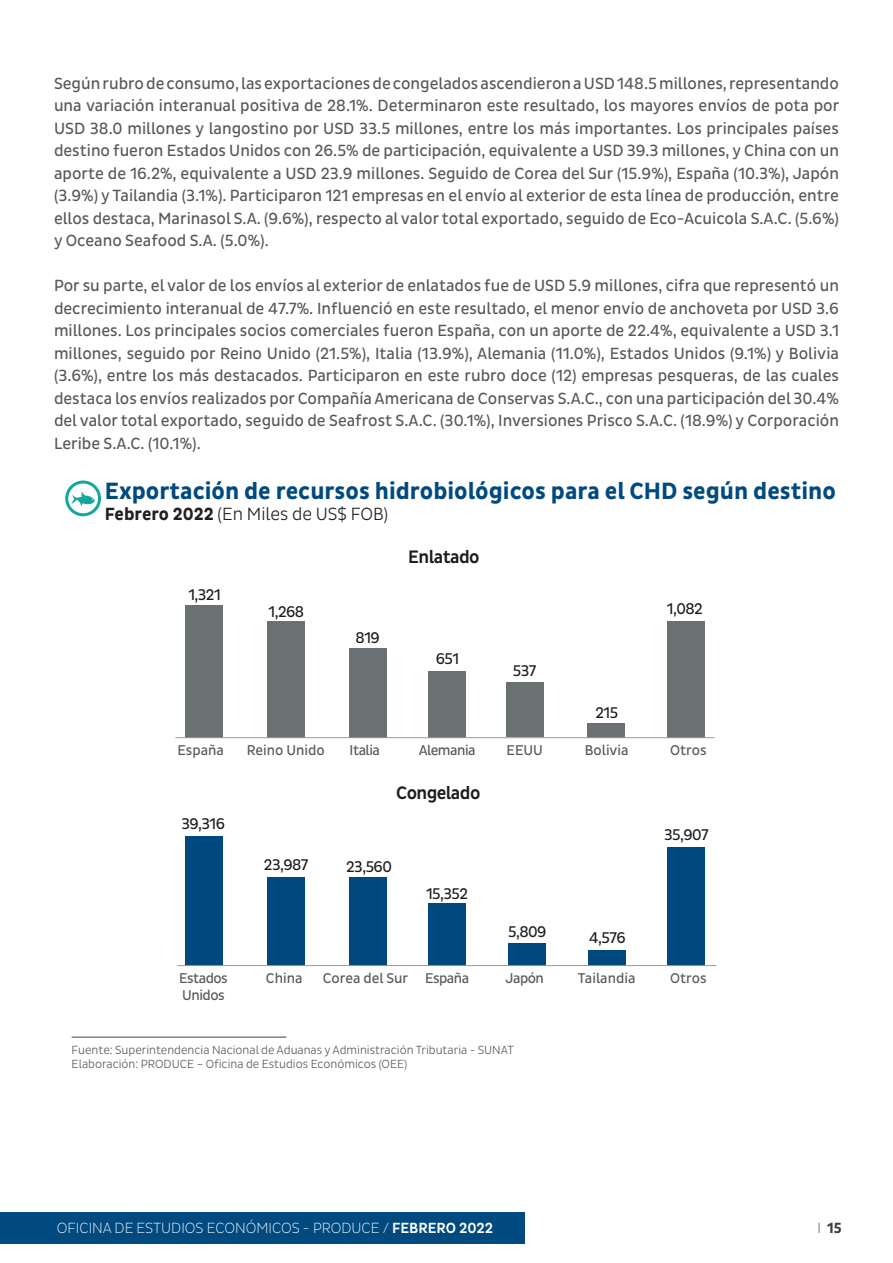
<style>
.page{position:relative;width:893px;height:1263px;background:#fff}
.page>*{position:absolute;margin:0;border:0;box-sizing:border-box;transform-origin:0 0}
.t1{font:700 24px "Pluto Sans Cond";color:#004a7f}
.t2{font:500 18.45px "Pluto Sans Cond";letter-spacing:-.03em;color:#1d1e1c}
.t3{font:300 18px "Pluto Sans Cond";color:#231f20}
.t4{font:16.5px/22.5px "Pluto Sans Cond";color:#57585a;text-align:justify}
.t5{font:15.75px "Pluto Sans Cond";letter-spacing:-.035em;color:#1d1e1c}
.t6{font:300 15px "Pluto Sans Cond Ex";color:#fff}
.t7{font:700 15px "Pluto Sans Cond";color:#3e3e3f}
.t8{font:14.4px "Pluto Sans Cond";color:#575756}
.t9{font:14.4px/17.2px "Pluto Sans Cond";letter-spacing:-.035em;color:#575756}
.t10{font:300 12px "Pluto Sans Cond";color:#57585a}
.s1{font-weight:700}
.s2{font-family:"Pluto Sans Cond";font-weight:500}
.s3{font-family:"Pluto Sans Cond Ex";font-weight:300}
</style>
<div class="page">
<div style="left:0;top:1212px;width:525px;height:32px;background:#004a7f"></div>
<div style="left:349px;top:648px;width:37px;height:89px;background:#6b7073"></div>
<div style="left:588px;top:723px;width:37px;height:14px;background:#6b7073"></div>
<div style="left:667px;top:621px;width:37px;height:116px;background:#6b7073"></div>
<div style="left:506px;top:682px;width:37px;height:55px;background:#6b7073"></div>
<div style="left:428px;top:671px;width:37px;height:66px;background:#6b7073"></div>
<div style="left:185px;top:605px;width:37px;height:132px;background:#6b7073"></div>
<div style="left:267px;top:621px;width:38px;height:116px;background:#6b7073"></div>
<div style="left:350px;top:877px;width:37px;height:88px;background:#00497e"></div>
<div style="left:508px;top:943px;width:38px;height:22px;background:#00497e"></div>
<div style="left:428px;top:903px;width:38px;height:62px;background:#00497e"></div>
<div style="left:588px;top:950px;width:37px;height:15px;background:#00497e"></div>
<div style="left:185px;top:836px;width:37px;height:129px;background:#00497e"></div>
<div style="left:267px;top:877px;width:38px;height:88px;background:#00497e"></div>
<div style="left:668px;top:847px;width:37px;height:118px;background:#00497e"></div>
<hr style="left:177px;top:965px;width:540px;height:1px;background:#9c9b9b">
<hr style="left:175px;top:737px;width:539px;height:1px;background:#9c9b9b">
<div style="left:65px;top:480px;width:36px;height:36px;border:3px solid #12a79d;border-radius:50%"></div>
<svg style="left:71px;top:492px;width:24px;height:14px"></svg>
<hr style="left:72px;top:1036px;width:214px;height:2px;background:#57585a">
<p class="t4" style="left:54px;top:72px;width:787px">Según rubro de consumo, las exportaciones de congelados ascendieron a USD 148.5 millones, representando una variación interanual positiva de 28.1%. Determinaron este resultado, los mayores envíos de pota por USD 38.0 millones y langostino por USD 33.5 millones, entre los más importantes. Los principales países destino fueron Estados Unidos con 26.5% de participación, equivalente a USD 39.3 millones, y China con un aporte de 16.2%, equivalente a USD 23.9 millones. Seguido de Corea del Sur (15.9%), España (10.3%), Japón (3.9%) y Tailandia (3.1%). Participaron 121 empresas en el envío al exterior de esta línea de producción, entre ellos destaca, Marinasol S.A. (9.6%), respecto al valor total exportado, seguido de Eco-Acuicola S.A.C. (5.6%) y Oceano Seafood S.A. (5.0%).</p>
<p class="t4" style="left:54px;top:275px;width:787px">Por su parte, el valor de los envíos al exterior de enlatados fue de USD 5.9 millones, cifra que representó un decrecimiento interanual de 47.7%. Influenció en este resultado, el menor envío de anchoveta por USD 3.6 millones. Los principales socios comerciales fueron España, con un aporte de 22.4%, equivalente a USD 3.1 millones, seguido por Reino Unido (21.5%), Italia (13.9%), Alemania (11.0%), Estados Unidos (9.1%) y Bolivia (3.6%), entre los más destacados. Participaron en este rubro doce (12) empresas pesqueras, de las cuales destaca los envíos realizados por Compañía Americana de Conservas S.A.C., con una participación del 30.4% del valor total exportado, seguido de Seafrost S.A.C. (30.1%), Inversiones Prisco S.A.C. (18.9%) y Corporación Leribe S.A.C. (10.1%).</p>
<p class="t1" style="left:105px;top:477px;width:733px">Exportación de recursos hidrobiológicos para el CHD según destino</p>
<p class="t3" style="left:105px;top:504px;width:285px"><span class="s1">Febrero 2022</span> (En Miles de US$ FOB)</p>
<p class="t2" style="left:408px;top:546px;width:73px">Enlatado</p>
<p class="t5" style="left:188px;top:585px;width:34px">1,321</p>
<p class="t5" style="left:269px;top:603px;width:37px">1,268</p>
<p class="t5" style="left:356px;top:629px;width:26px">819</p>
<p class="t5" style="left:436px;top:650px;width:25px">651</p>
<p class="t5" style="left:513px;top:662px;width:25px">537</p>
<p class="t5" style="left:595px;top:703px;width:24px">215</p>
<p class="t5" style="left:667px;top:600px;width:37px">1,082</p>
<p class="t8" style="left:177px;top:742px;width:48px">España</p>
<p class="t8" style="left:585px;top:742px;width:45px">Bolivia</p>
<p class="t8" style="left:670px;top:742px;width:38px">Otros</p>
<p class="t8" style="left:247px;top:742px;width:79px">Reino Unido</p>
<p class="t8" style="left:350px;top:742px;width:32px">Italia</p>
<p class="t9" style="left:419px;top:742px;width:58px">Alemania</p>
<p class="t8" style="left:507px;top:742px;width:38px">EEUU</p>
<p class="t5" style="left:181px;top:815px;width:45px">39,316</p>
<p class="t5" style="left:264px;top:856px;width:46px">23,987</p>
<p class="t2" style="left:396px;top:782px;width:86px">Congelado</p>
<p class="t5" style="left:346px;top:857px;width:47px">23,560</p>
<p class="t5" style="left:426px;top:885px;width:44px">15,352</p>
<p class="t5" style="left:508px;top:923px;width:40px">5,809</p>
<p class="t5" style="left:589px;top:929px;width:38px">4,576</p>
<p class="t5" style="left:664px;top:825px;width:46px">35,907</p>
<p class="t9" style="left:179px;top:970px;width:50px">Estados<br>Unidos</p>
<p class="t8" style="left:323px;top:970px;width:87px">Corea del Sur</p>
<p class="t8" style="left:506px;top:970px;width:40px">Japón</p>
<p class="t8" style="left:266px;top:970px;width:38px">China</p>
<p class="t8" style="left:425px;top:970px;width:46px">España</p>
<p class="t10" style="left:72px;top:1043px;width:444px">Fuente: Superintendencia Nacional de Aduanas y Administración Tributaria - SUNAT</p>
<p class="t10" style="left:72px;top:1057px;width:337px">Elaboración: PRODUCE – Oficina de Estudios Económicos (OEE)</p>
<p class="t8" style="left:578px;top:970px;width:59px">Tailandia</p>
<p class="t8" style="left:670px;top:970px;width:38px">Otros</p>
<p class="t6" style="left:57px;top:1220px;width:438px">OFICINA DE ESTUDIOS ECONÓMICOS - PRODUCE / <span class="s2">FEBRERO 2022</span></p>
<p class="t7" style="left:817px;top:1220px;width:26px"><span class="s3">I</span> 15</p>
</div>
